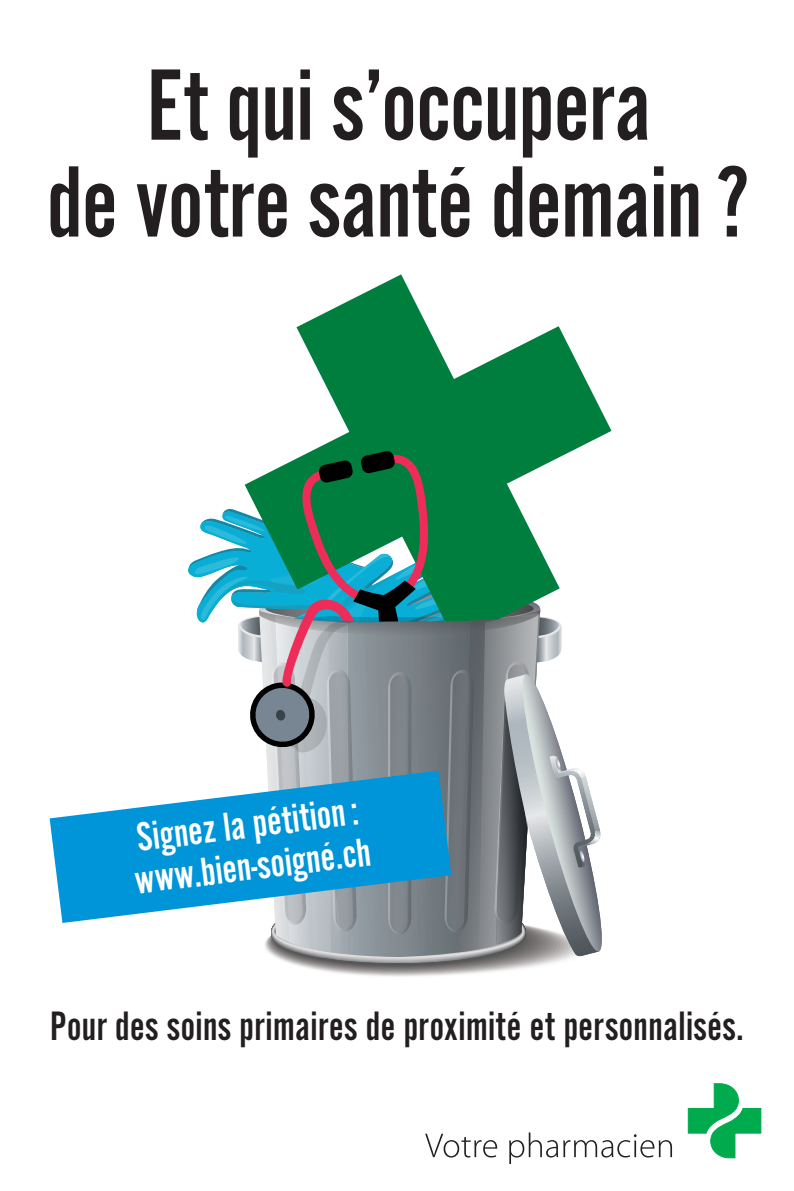
<style>
.page{position:relative;width:794px;height:1191px;background:#fff}
.page>*{position:absolute;margin:0;border:0;box-sizing:border-box;transform-origin:0 0}
.t1{font:105.35px/97px "Alternate Gothic Std No 2";letter-spacing:-.005em;color:#231f20;text-align:center}
.t2{font:42.7px "Alternate Gothic Std No 2";letter-spacing:.01em;color:#231f20}
.t3{font:42px/42px "Alternate Gothic Std No 2";color:#fff}
</style>
<div class="page">
<svg style="left:296px;top:274px;width:315px;height:176px;fill:#007e3d"></svg>
<svg style="left:188px;top:450px;width:414px;height:527px"></svg>
<svg style="left:688px;top:1083px;width:73px;height:75px"></svg>
<svg style="left:425px;top:1133px;width:72px;height:24px"></svg>
<svg style="left:509px;top:1132px;width:163px;height:32px"></svg>
<svg style="left:50px;top:770px;width:401px;height:153px;fill:#0095d9"></svg>
<h1 class="t1" style="left:47px;top:56px;width:705px">Et qui s’occupera<br>de votre santé demain?</h1>
<p class="t3" style="left:127px;top:817px;width:239px;rotate:-7deg">Signez la pétition: www.bien-soigné.ch</p>
<p class="t2" style="left:50px;top:1003px;width:695px">Pour des soins primaires de proximité et personnalisés.</p>
</div>
